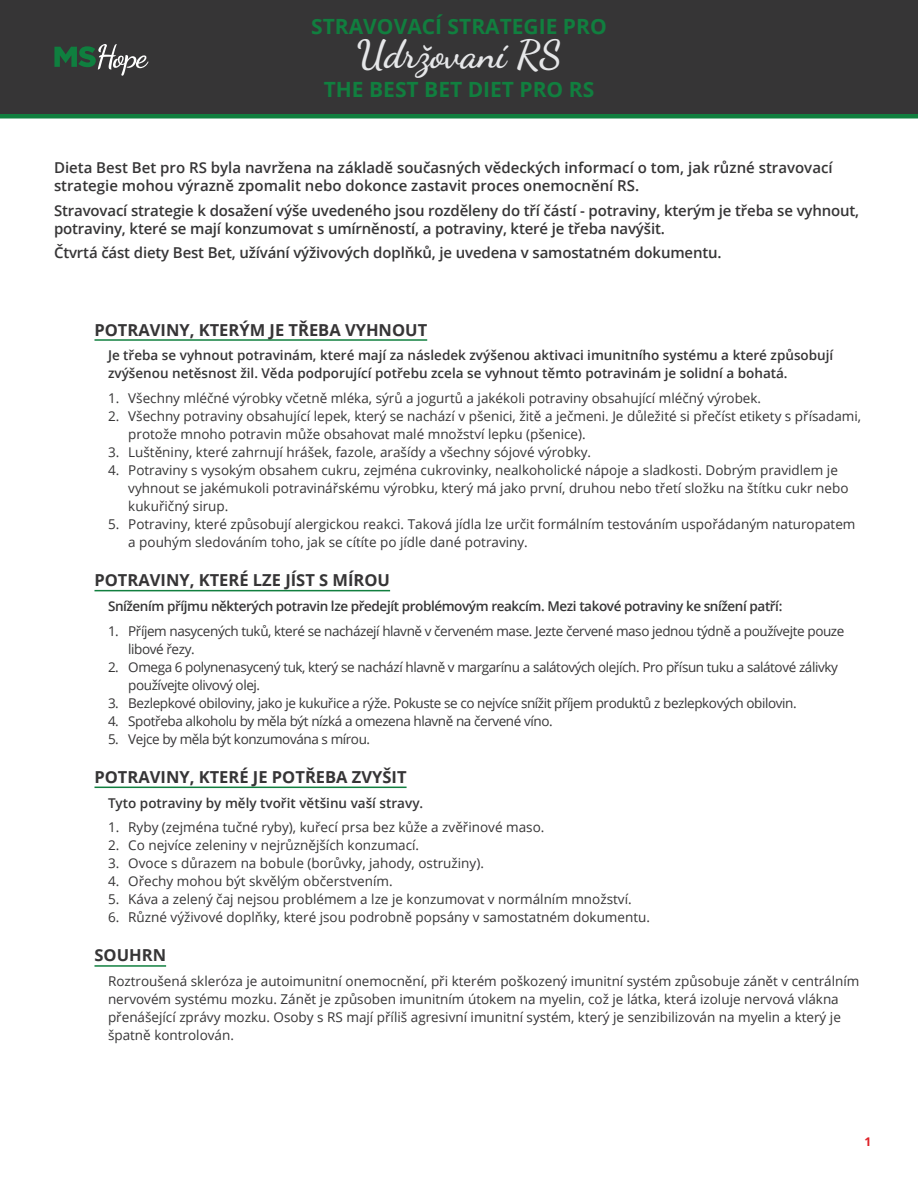
<style>
.page{position:relative;width:918px;height:1188px;background:#fff}
.page>*{position:absolute;margin:0;border:0;box-sizing:border-box;transform-origin:0 0}
.t1{font:39px "Dancing Script";color:#e6e7e9}
.t2{font:700 21px "Open Sans";color:#117f3f}
.t3{font:700 16.5px "Open Sans";color:#363536}
.t4{font:600 15px/18px "Open Sans";letter-spacing:-.01em;color:#363536}
.t5{font:13.5px/18px "Open Sans";color:#363536}
.t6{font:13.5px/18px "Open Sans";letter-spacing:-.03em;color:#363536}
.t7{font:600 13.5px/18px "Open Sans";color:#363536}
.t8{font:600 13.5px "Open Sans";letter-spacing:-.03em;color:#363536}
.t9{font:700 12px "Open Sans";color:#df2027}
</style>
<div class="page">
<hr style="left:94px;top:339px;width:333px;height:2px;background:#117f3f">
<hr style="left:94px;top:590px;width:296px;height:1px;background:#117f3f">
<hr style="left:94px;top:787px;width:313px;height:1px;background:#117f3f">
<hr style="left:94px;top:965px;width:72px;height:2px;background:#117f3f">
<div style="left:0;top:0;width:918px;height:118px;background:#363536"></div>
<hr style="left:0;top:114px;width:918px;height:4px;background:#117f3f">
<svg style="left:54px;top:44px;width:95px;height:32px"></svg>
<h2 class="t2" style="left:311px;top:11px;width:297px">STRAVOVACÍ STRATEGIE PRO</h2>
<h1 class="t1" style="left:356px;top:24px;width:207px">Udržovaní RS</h1>
<h2 class="t2" style="left:324px;top:74px;width:272px">THE BEST BET DIET PRO RS</h2>
<p class="t4" style="left:54px;top:158px;width:780px">Dieta Best Bet pro RS byla navržena na základě současných vědeckých informací o tom, jak různé stravovací strategie mohou výrazně zpomalit nebo dokonce zastavit proces onemocnění RS.</p>
<p class="t4" style="left:54px;top:201px;width:807px">Stravovací strategie k dosažení výše uvedeného jsou rozděleny do tří částí - potraviny, kterým je třeba se vyhnout, potraviny, které se mají konzumovat s umírněností, a potraviny, které je třeba navýšit.</p>
<p class="t4" style="left:54px;top:244px;width:669px">Čtvrtá část diety Best Bet, užívání výživových doplňků, je uvedena v samostatném dokumentu.</p>
<p class="t3" style="left:94px;top:318px;width:334px">POTRAVINY, KTERÝM JE TŘEBA VYHNOUT</p>
<p class="t7" style="left:108px;top:346px;width:727px">Je třeba se vyhnout potravinám, které mají za následek zvýšenou aktivaci imunitního systému a které způsobují zvýšenou netěsnost žil. Věda podporující potřebu zcela se vyhnout těmto potravinám je solidní a bohatá.</p>
<p class="t5" style="left:108px;top:389px;width:655px">1. Všechny mléčné výrobky včetně mléka, sýrů a jogurtů a jakékoli potraviny obsahující mléčný výrobek.</p>
<p class="t5" style="left:128px;top:407px;width:734px;text-indent:-20px">2. Všechny potraviny obsahující lepek, který se nachází v pšenici, žitě a ječmeni. Je důležité si přečíst etikety s přísadami, protože mnoho potravin může obsahovat malé množství lepku (pšenice).</p>
<p class="t5" style="left:108px;top:443px;width:485px">3. Luštěniny, které zahrnují hrášek, fazole, arašídy a všechny sójové výrobky.</p>
<p class="t5" style="left:128px;top:461px;width:722px;text-indent:-20px">4. Potraviny s vysokým obsahem cukru, zejména cukrovinky, nealkoholické nápoje a sladkosti. Dobrým pravidlem je vyhnout se jakémukoli potravinářskému výrobku, který má jako první, druhou nebo třetí složku na štítku cukr nebo kukuřičný sirup.</p>
<p class="t5" style="left:128px;top:515px;width:729px;text-indent:-20px">5. Potraviny, které způsobují alergickou reakci. Taková jídla lze určit formálním testováním uspořádaným naturopatem a pouhým sledováním toho, jak se cítíte po jídle dané potraviny.</p>
<p class="t3" style="left:94px;top:569px;width:297px">POTRAVINY, KTERÉ LZE JÍST S MÍROU</p>
<p class="t8" style="left:108px;top:597px;width:676px">Snížením příjmu některých potravin lze předejít problémovým reakcím. Mezi takové potraviny ke snížení patří:</p>
<p class="t6" style="left:128px;top:622px;width:718px;text-indent:-20px">1. Příjem nasycených tuků, které se nacházejí hlavně v červeném mase. Jezte červené maso jednou týdně a používejte pouze libové řezy.</p>
<p class="t6" style="left:128px;top:658px;width:711px;text-indent:-20px">2. Omega 6 polynenasycený tuk, který se nachází hlavně v margarínu a salátových olejích. Pro přísun tuku a salátové zálivky používejte olivový olej.</p>
<p class="t6" style="left:108px;top:694px;width:690px">3. Bezlepkové obiloviny, jako je kukuřice a rýže. Pokuste se co nejvíce snížit příjem produktů z bezlepkových obilovin.</p>
<p class="t6" style="left:108px;top:712px;width:446px">4. Spotřeba alkoholu by měla být nízká a omezena hlavně na červené víno.</p>
<p class="t6" style="left:108px;top:730px;width:264px">5. Vejce by měla být konzumována s mírou.</p>
<p class="t3" style="left:94px;top:765px;width:314px">POTRAVINY, KTERÉ JE POTŘEBA ZVYŠIT</p>
<p class="t7" style="left:108px;top:794px;width:317px">Tyto potraviny by měly tvořit většinu vaší stravy.</p>
<p class="t5" style="left:108px;top:818px;width:438px">1. Ryby (zejména tučné ryby), kuřecí prsa bez kůže a zvěřinové maso.</p>
<p class="t5" style="left:108px;top:836px;width:313px">2. Co nejvíce zeleniny v nejrůznějších konzumací.</p>
<p class="t5" style="left:108px;top:854px;width:378px">3. Ovoce s důrazem na bobule (borůvky, jahody, ostružiny).</p>
<p class="t5" style="left:108px;top:872px;width:286px">4. Ořechy mohou být skvělým občerstvením.</p>
<p class="t5" style="left:108px;top:890px;width:525px">5. Káva a zelený čaj nejsou problémem a lze je konzumovat v normálním množství.</p>
<p class="t5" style="left:108px;top:908px;width:544px">6. Různé výživové doplňky, které jsou podrobně popsány v samostatném dokumentu.</p>
<p class="t3" style="left:94px;top:944px;width:73px">SOUHRN</p>
<p class="t5" style="left:108px;top:972px;width:753px">Roztroušená skleróza je autoimunitní onemocnění, při kterém poškozený imunitní systém způsobuje zánět v centrálním nervovém systému mozku. Zánět je způsoben imunitním útokem na myelin, což je látka, která izoluje nervová vlákna přenášející zprávy mozku. Osoby s RS mají příliš agresivní imunitní systém, který je senzibilizován na myelin a který je špatně kontrolován.</p>
<p class="t9" style="left:864px;top:1133px;width:8px">1</p>
</div>
